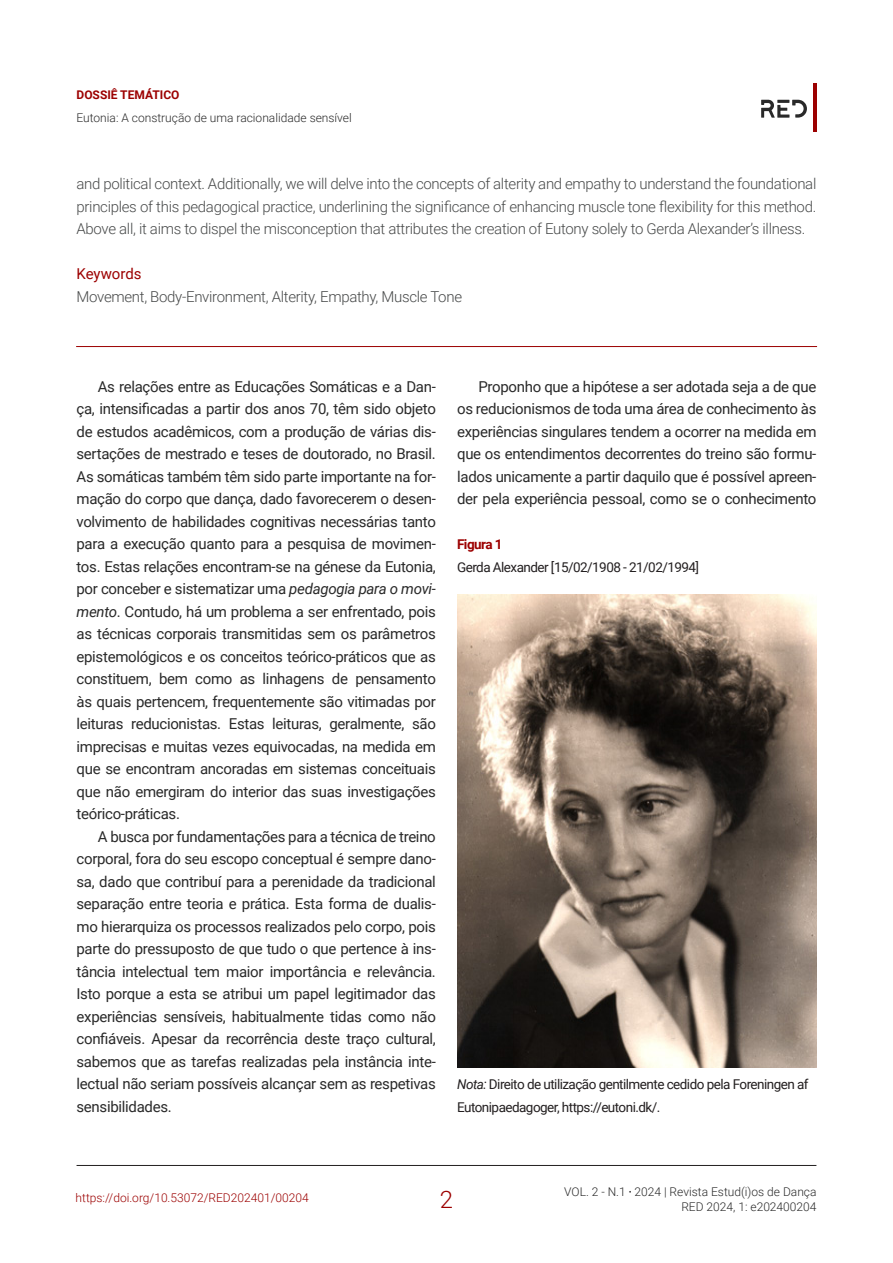
<style>
.page{position:relative;width:893px;height:1263px;background:#fff}
.page>*{position:absolute;margin:0;border:0;box-sizing:border-box;transform-origin:0 0}
.t1{font:300 24px "Roboto";color:#9c0000}
.Corpo_artigo{font:15px/22.5px "Roboto";letter-spacing:-.02em;color:#292929;text-align:justify}
.Resumo{font:300 15px/22.5px "Roboto";letter-spacing:-.02em;color:#474949;text-align:justify}
.Subtitulo_1{font:15px "Roboto";color:#9c0000}
.Descrição_figuras_e{font:13.5px/22.5px "Roboto";letter-spacing:-.04em;color:#231f20}
.Figura{font:700 13.5px "Roboto";letter-spacing:-.04em;color:#9c0000}
.t2{font:300 12px/14.4px "Roboto";color:#292929;text-align:right}
.t3{font:300 12px "Roboto";color:#9c0000}
.t4{font:700 12px "Roboto";color:#9c0000}
.s1{font-style:italic}
.s2{font-size:9px}
</style>
<div class="page">
<hr style="left:77px;top:1165px;width:739px;height:1px;background:#231f20">
<hr style="left:813px;top:84px;width:3px;height:48px;background:#9c0000">
<svg style="left:761px;top:100px;width:46px;height:18px"></svg>
<hr style="left:76px;top:346px;width:741px;height:1px;background:#9c0000">
<img style="left:457px;top:595px;width:359px;height:472px">
<p class="t4" style="left:77px;top:86px;width:104px">DOSSIÊ TEMÁTICO</p>
<p class="t2" style="left:77px;top:110px;width:277px">Eutonia: A construção de uma racionalidade sensível</p>
<p class="Resumo" style="left:77px;top:172px;width:741px">and political context. Additionally, we will delve into the concepts of alterity and empathy to understand the foundational principles of this pedagogical practice, underlining the significance of enhancing muscle tone flexibility for this method.<br>Above all, it aims to dispel the misconception that attributes the creation of Eutony solely to Gerda Alexander’s illness.</p>
<p class="Subtitulo_1" style="left:77px;top:263px;width:67px">Keywords</p>
<p class="Resumo" style="left:77px;top:284px;width:387px">Movement, Body-Environment, Alterity, Empathy, Muscle Tone</p>
<p class="Corpo_artigo" style="left:77px;top:374px;width:361px;text-indent:21px">As relações entre as Educações Somáticas e a Dan&shy;ça, intensificadas a partir dos anos 70, têm sido objeto de estudos acadêmicos, com a produção de várias dis&shy;sertações de mestrado e teses de doutorado, no Brasil.<br>As somáticas também têm sido parte importante na for&shy;mação do corpo que dança, dado favorecerem o desen&shy;volvimento de habilidades cognitivas necessárias tanto para a execução quanto para a pesquisa de movimen&shy;tos. Estas relações encontram-se na génese da Eutonia, por conceber e sistematizar uma <span class="s1">pedagogia para o movi&shy;mento</span>. Contudo, há um problema a ser enfrentado, pois as técnicas corporais transmitidas sem os parâmetros epistemológicos e os conceitos teórico-práticos que as constituem, bem como as linhagens de pensamento às quais pertencem, frequentemente são vitimadas por leituras reducionistas. Estas leituras, geralmente, são imprecisas e muitas vezes equivocadas, na medida em que se encontram ancoradas em sistemas conceituais que não emergiram do interior das suas investigações teórico-práticas.</p>
<p class="Corpo_artigo" style="left:77px;top:824px;width:361px;text-indent:21px">A busca por fundamentações para a técnica de treino corporal, fora do seu escopo conceptual é sempre dano&shy;sa, dado que contribuí para a perenidade da tradicional separação entre teoria e prática. Esta forma de dualis&shy;mo hierarquiza os processos realizados pelo corpo, pois parte do pressuposto de que tudo o que pertence à ins&shy;tância intelectual tem maior importância e relevância.<br>Isto porque a esta se atribui um papel legitimador das experiências sensíveis, habitualmente tidas como não confiáveis. Apesar da recorrência deste traço cultural, sabemos que as tarefas realizadas pela instância inte&shy;lectual não seriam possíveis alcançar sem as respetivas sensibilidades.</p>
<p class="Corpo_artigo" style="left:457px;top:374px;width:361px;text-indent:21px">Proponho que a hipótese a ser adotada seja a de que os reducionismos de toda uma área de conhecimento às experiências singulares tendem a ocorrer na medida em que os entendimentos decorrentes do treino são formu&shy;lados unicamente a partir daquilo que é possível apreen&shy;der pela experiência pessoal, como se o conhecimento</p>
<p class="Figura" style="left:457px;top:535px;width:47px">Figura 1</p>
<p class="Descrição_figuras_e" style="left:457px;top:555px;width:244px">Gerda Alexander [15/02/1908 - 21/02/1994]</p>
<p class="Descrição_figuras_e" style="left:457px;top:1072px;width:353px"><span class="s1">Nota:</span> Direito de utilização gentilmente cedido pela Foreningen af<br>Eutonipaedagoger, https://eutoni.dk/.</p>
<p class="t3" style="left:76px;top:1189px;width:235px">https://doi.org/10.53072/RED202401/00204</p>
<h1 class="t1" style="left:440px;top:1183px;width:15px">2</h1>
<p class="t2" style="left:564px;top:1184px;width:254px">VOL. 2 - N.1 <span class="s2">•</span> 2024 | Revista Estud(i)os de Dança<br>RED 2024, 1: e202400204</p>
</div>
